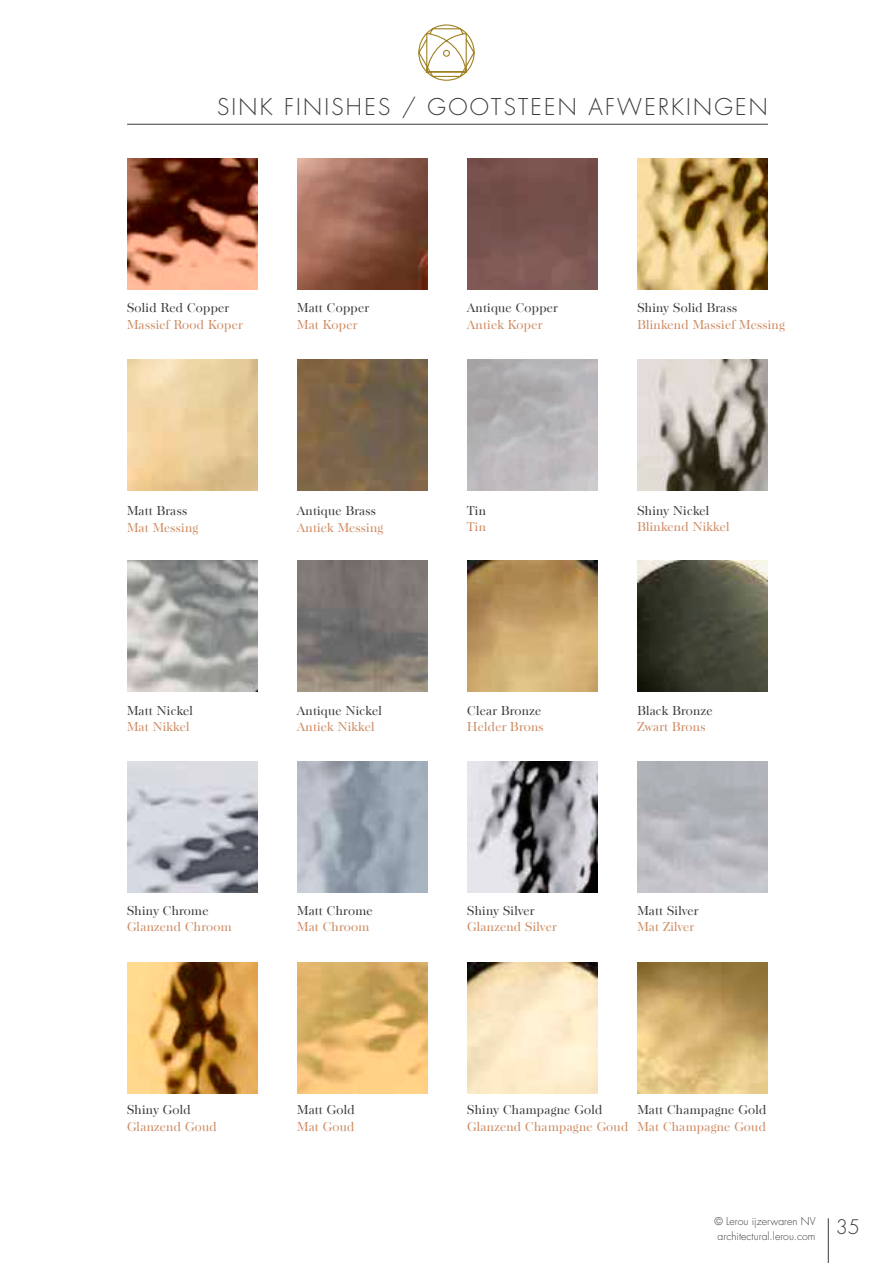
<style>
.page{position:relative;width:893px;height:1263px;background:#fff}
.page>*{position:absolute;margin:0;border:0;box-sizing:border-box;transform-origin:0 0}
.t1{font:300 22.5px "Futura LT";letter-spacing:.1em;color:#3c3c3a}
.t2{font:300 19.5px "Futura LT";color:#3c3c3a}
.t3{font:12.3px "Baskerville";letter-spacing:.025em;color:#ce8c63}
.t4{font:12.3px "Baskerville";letter-spacing:.025em;color:#3c3c3a}
.t5{font:300 10.5px/15px "Futura LT";color:#3c3c3a;text-align:center}
</style>
<div class="page">
<svg style="left:418px;top:24px;width:57px;height:57px"></svg>
<img style="left:127px;top:963px;width:131px;height:130px">
<img style="left:297px;top:963px;width:131px;height:130px">
<img style="left:467px;top:963px;width:131px;height:130px">
<img style="left:637px;top:963px;width:131px;height:130px">
<img style="left:467px;top:762px;width:131px;height:130px">
<img style="left:297px;top:762px;width:131px;height:130px">
<img style="left:127px;top:762px;width:131px;height:130px">
<img style="left:637px;top:561px;width:131px;height:130px">
<img style="left:637px;top:360px;width:131px;height:130px">
<img style="left:637px;top:159px;width:131px;height:130px">
<img style="left:467px;top:561px;width:131px;height:130px">
<img style="left:297px;top:561px;width:131px;height:130px">
<img style="left:127px;top:561px;width:131px;height:130px">
<img style="left:297px;top:360px;width:131px;height:130px">
<img style="left:467px;top:159px;width:131px;height:130px">
<img style="left:297px;top:159px;width:131px;height:130px">
<img style="left:127px;top:159px;width:131px;height:130px">
<hr style="left:127px;top:124px;width:641px;height:1px;background:#3c3c3a">
<hr style="left:828px;top:1218px;width:1px;height:45px;background:#3c3c3a">
<h1 class="t1" style="left:217px;top:93px;width:552px">SINK FINISHES / GOOTSTEEN AFWERKINGEN</h1>
<p class="t4" style="left:127px;top:300px;width:103px">Solid Red Copper</p>
<p class="t3" style="left:127px;top:317px;width:117px">Massief Rood Koper</p>
<p class="t4" style="left:297px;top:300px;width:73px">Matt Copper</p>
<p class="t3" style="left:297px;top:317px;width:61px">Mat Koper</p>
<p class="t4" style="left:467px;top:300px;width:92px">Antique Copper</p>
<p class="t3" style="left:467px;top:317px;width:76px">Antiek Koper</p>
<p class="t4" style="left:637px;top:300px;width:101px">Shiny Solid Brass</p>
<p class="t3" style="left:637px;top:317px;width:149px">Blinkend Massief Messing</p>
<p class="t4" style="left:127px;top:503px;width:61px">Matt Brass</p>
<p class="t3" style="left:127px;top:520px;width:73px">Mat Messing</p>
<p class="t4" style="left:297px;top:503px;width:80px">Antique Brass</p>
<p class="t3" style="left:297px;top:520px;width:88px">Antiek Messing</p>
<p class="t4" style="left:467px;top:503px;width:20px">Tin</p>
<p class="t3" style="left:467px;top:520px;width:20px">Tin</p>
<p class="t4" style="left:637px;top:503px;width:73px">Shiny Nickel</p>
<p class="t3" style="left:637px;top:520px;width:94px">Blinkend Nikkel</p>
<p class="t4" style="left:127px;top:703px;width:67px">Matt Nickel</p>
<p class="t3" style="left:127px;top:719px;width:64px">Mat Nikkel</p>
<p class="t4" style="left:297px;top:703px;width:86px">Antique Nickel</p>
<p class="t3" style="left:297px;top:719px;width:79px">Antiek Nikkel</p>
<p class="t4" style="left:467px;top:703px;width:75px">Clear Bronze</p>
<p class="t3" style="left:467px;top:719px;width:78px">Helder Brons</p>
<p class="t4" style="left:637px;top:703px;width:77px">Black Bronze</p>
<p class="t3" style="left:637px;top:719px;width:70px">Zwart Brons</p>
<p class="t4" style="left:127px;top:903px;width:83px">Shiny Chrome</p>
<p class="t3" style="left:127px;top:919px;width:106px">Glanzend Chroom</p>
<p class="t4" style="left:297px;top:903px;width:77px">Matt Chrome</p>
<p class="t3" style="left:297px;top:919px;width:74px">Mat Chroom</p>
<p class="t4" style="left:467px;top:903px;width:68px">Shiny Silver</p>
<p class="t3" style="left:467px;top:919px;width:91px">Glanzend Silver</p>
<p class="t4" style="left:637px;top:903px;width:62px">Matt Silver</p>
<p class="t3" style="left:637px;top:919px;width:58px">Mat Zilver</p>
<p class="t4" style="left:127px;top:1102px;width:65px">Shiny Gold</p>
<p class="t3" style="left:127px;top:1119px;width:91px">Glanzend Goud</p>
<p class="t4" style="left:297px;top:1102px;width:59px">Matt Gold</p>
<p class="t3" style="left:297px;top:1119px;width:59px">Mat Goud</p>
<p class="t4" style="left:467px;top:1102px;width:136px">Shiny Champagne Gold</p>
<p class="t3" style="left:467px;top:1119px;width:162px">Glanzend Champagne Goud</p>
<p class="t4" style="left:637px;top:1102px;width:130px">Matt Champagne Gold</p>
<p class="t3" style="left:637px;top:1119px;width:130px">Mat Champagne Goud</p>
<p class="t5" style="left:714px;top:1214px;width:103px">© Lerou ijzerwaren NV architectural.lerou.com</p>
<h2 class="t2" style="left:836px;top:1215px;width:26px">35</h2>
</div>
